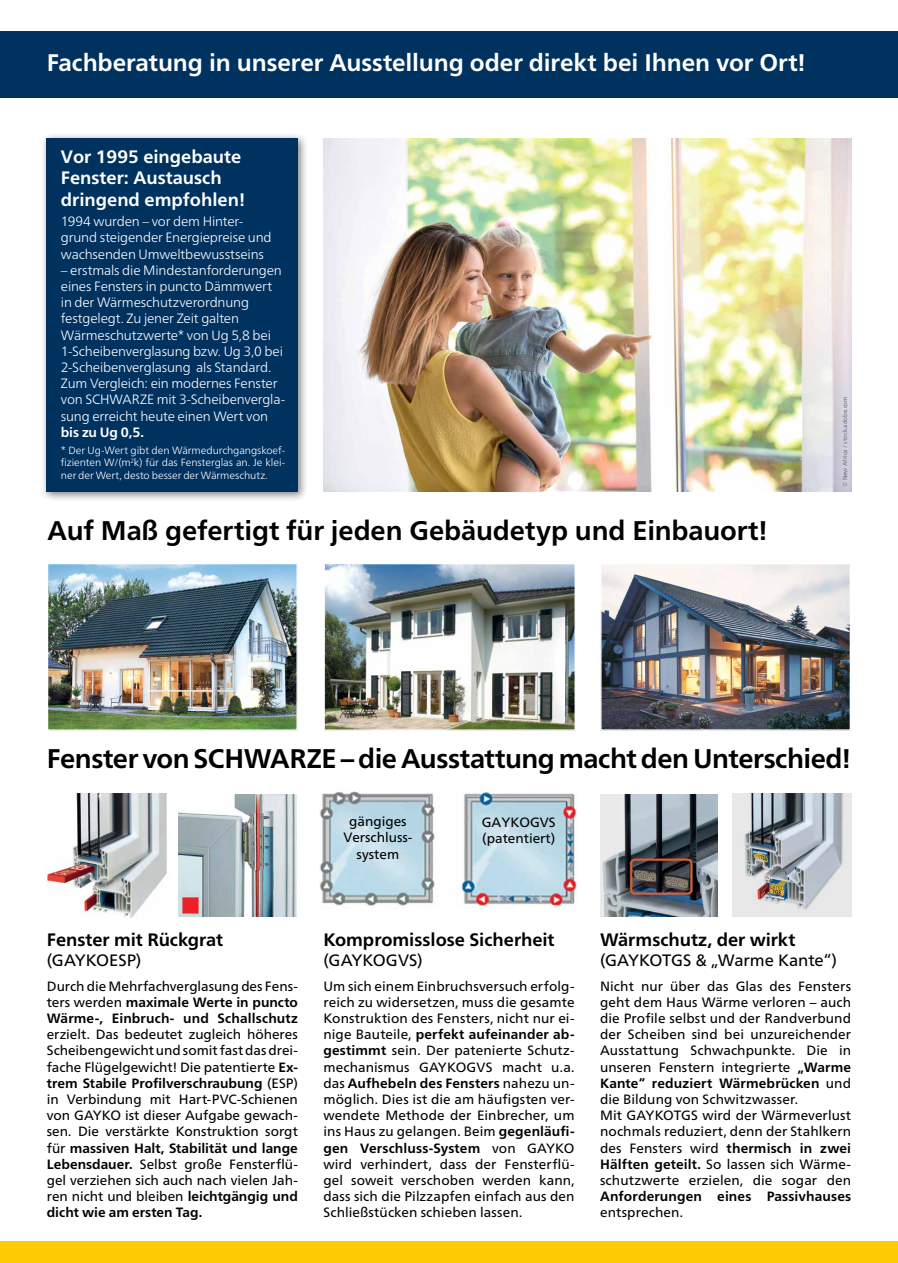
<style>
.page{position:relative;width:898px;height:1263px;background:#fff}
.page>*{position:absolute;margin:0;border:0;box-sizing:border-box;transform-origin:0 0}
.t1{font:700 27px "Frutiger Neue LTW1 G";letter-spacing:-.01em;color:#000}
.t2{font:700 24px "Frutiger Neue LTW1 G";letter-spacing:-.005em;color:#fff}
.t3{font:700 18px "Frutiger Neue LTW1 G";color:#000}
.t4{font:700 18px/21.6px "Frutiger Neue LTW1 G";color:#fff}
.t5{font:16.5px "Frutiger Neue LTW1 G";color:#000}
.t6{font:13.5px/16.2px "Frutiger Neue LTW1 G";letter-spacing:.005em;color:#000;text-align:justify}
.t7{font:300 13.5px/16.2px "Frutiger Neue LTW1 G";letter-spacing:-.01em;color:#fff}
.t8{font:700 13.5px/16.2px "Frutiger Neue LTW1 G";letter-spacing:.01em;color:#000;text-align:justify}
.t9{font:700 13.5px "Frutiger Neue LTW1 G";letter-spacing:-.01em;color:#fff}
.t10{font:300 10.5px/12.6px "Frutiger Neue LTW1 G";letter-spacing:-.005em;color:#fff;text-align:justify}
.t11{font:6px "Frutiger Neue LTW1 G";color:#6d6e71}
.s1{font-weight:400}
.s2{font-weight:700}
</style>
<div class="page">
<div style="left:0;top:31px;width:897px;height:67px;background:#003260"></div>
<div style="left:40px;top:132px;width:268px;height:370px;background:#000;opacity:.5"></div>
<div style="left:47px;top:138px;width:251px;height:354px;background:#003260"></div>
<img style="left:325px;top:565px;width:248px;height:164px">
<div style="left:323px;top:563px;width:252px;height:168px;border:1px solid #fff"></div>
<img style="left:49px;top:565px;width:247px;height:164px">
<div style="left:47px;top:563px;width:251px;height:168px;border:1px solid #fff"></div>
<img style="left:602px;top:565px;width:246px;height:164px">
<div style="left:600px;top:563px;width:250px;height:168px;border:1px solid #fff"></div>
<div style="left:0;top:1242px;width:897px;height:21px;background:#ffcb05"></div>
<img style="left:323px;top:139px;width:527px;height:353px">
<img style="left:47px;top:793px;width:120px;height:125px">
<img style="left:179px;top:794px;width:118px;height:122px">
<img style="left:319px;top:791px;width:258px;height:117px">
<img style="left:732px;top:793px;width:118px;height:123px">
<img style="left:600px;top:794px;width:117px;height:122px">
<h2 class="t2" style="left:47px;top:49px;width:760px">Fachberatung in unserer Ausstellung oder direkt bei Ihnen vor Ort!</h2>
<h3 class="t4" style="left:61px;top:145px;width:186px">Vor 1995 eingebaute<br>Fenster: Austausch dringend empfohlen!</h3>
<p class="t7" style="left:61px;top:213px;width:212px">1994 wurden – vor dem Hinter&shy;grund steigender Energiepreise und wachsenden Umweltbewusstseins</p>
<p class="t7" style="left:61px;top:262px;width:226px">– erstmals die Mindestanforderungen eines Fensters in puncto Dämmwert in der Wärmeschutzverordnung festgelegt. Zu jener Zeit galten Wärmeschutzwerte* von Ug 5,8 bei 1-Scheibenverglasung bzw. Ug 3,0 bei 2-Scheibenverglasung als Standard.<br>Zum Vergleich: ein modernes Fenster von SCHWARZE mit 3-Scheibenvergla&shy;sung erreicht heute einen Wert von</p>
<p class="t9" style="left:61px;top:424px;width:84px">bis zu Ug 0,5.</p>
<p class="t10" style="left:61px;top:444px;width:226px">* Der Ug-Wert gibt den Wärmedurchgangskoef&shy;fizienten W/(m<sup>2</sup>k) für das Fensterglas an. Je klei&shy;ner der Wert, desto besser der Wärmeschutz.</p>
<h1 class="t1" style="left:48px;top:514px;width:721px">Auf Maß gefertigt für jeden Gebäudetyp und Einbauort!</h1>
<p class="t11" style="left:841px;top:487px;width:92px;rotate:-90deg">© New Africa / stock.adobe.com</p>
<h1 class="t1" style="left:47px;top:743px;width:805px">Fenster von SCHWARZE – die Ausstattung macht den Unterschied!</h1>
<p class="t6" style="left:343px;top:813px;width:71px;text-align:center">gängiges<br>Verschluss&shy;system</p>
<p class="t6" style="left:481px;top:814px;width:75px">GAYKOGVS (patentiert)</p>
<h3 class="t3" style="left:47px;top:929px;width:178px">Fenster mit Rückgrat</h3>
<p class="t5" style="left:47px;top:950px;width:96px">(GAYKOESP)</p>
<p class="t8" style="left:47px;top:978px;width:252px"><span class="s1">Durch die Mehrfachverglasung des Fens&shy;ters werden</span> maximale Werte in puncto Wärme-, Einbruch- und Schallschutz</p>
<p class="t6" style="left:47px;top:1026px;width:252px">erzielt. Das bedeutet zugleich höheres Scheibengewicht und somit fast das drei&shy;fache Flügelgewicht! Die patentierte <span class="s2">Ex&shy;trem Stabile Profilverschraubung</span> (ESP) in Verbindung mit Hart-PVC-Schienen von GAYKO ist dieser Aufgabe gewach&shy;sen. Die verstärkte Konstruktion sorgt für <span class="s2">massiven Halt, Stabilität und lange Lebensdauer.</span> Selbst große Fensterflü&shy;gel verziehen sich auch nach vielen Jah&shy;ren nicht und bleiben <span class="s2">leichtgängig und dicht wie am ersten Tag.</span></p>
<h3 class="t3" style="left:323px;top:929px;width:232px">Kompromisslose Sicherheit</h3>
<p class="t5" style="left:323px;top:950px;width:101px">(GAYKOGVS)</p>
<p class="t6" style="left:323px;top:978px;width:252px">Um sich einem Einbruchsversuch erfolg&shy;reich zu widersetzen, muss die gesamte Konstruktion des Fensters, nicht nur ei&shy;nige Bauteile, <span class="s2">perfekt aufeinander ab&shy;gestimmt</span> sein. Der patenierte Schutz&shy;mechanismus GAYKOGVS macht u.a. das <span class="s2">Aufhebeln des Fensters</span> nahezu un&shy;möglich. Dies ist die am häufigsten ver&shy;wendete Methode der Einbrecher, um ins Haus zu gelangen. Beim <span class="s2">gegenläufi&shy;gen Verschluss-System</span> von GAYKO wird verhindert, dass der Fensterflü&shy;gel soweit verschoben werden kann, dass sich die Pilzzapfen einfach aus den Schließstücken schieben lassen.</p>
<h3 class="t3" style="left:600px;top:929px;width:197px">Wärmschutz, der wirkt</h3>
<p class="t5" style="left:600px;top:950px;width:238px">(GAYKOTGS &amp; „Warme Kante“)</p>
<p class="t6" style="left:600px;top:978px;width:252px;text-align:left">Nicht nur über das Glas des Fensters geht dem Haus Wärme verloren – auch die Profile selbst und der Randverbund der Scheiben sind bei unzureichender Ausstattung Schwachpunkte. Die in unseren Fenstern integrierte <span class="s2">„Warme Kante“ reduziert Wärmebrücken</span> und die Bildung von Schwitzwasser.<br>Mit GAYKOTGS wird der Wärmeverlust nochmals reduziert, denn der Stahlkern des Fensters wird <span class="s2">thermisch in zwei Hälften geteilt.</span> So lassen sich Wärme&shy;schutzwerte erzielen, die sogar den</p>
<p class="t8" style="left:600px;top:1188px;width:252px">Anforderungen eines Passivhauses</p>
<p class="t6" style="left:600px;top:1204px;width:85px">entsprechen.</p>
</div>
